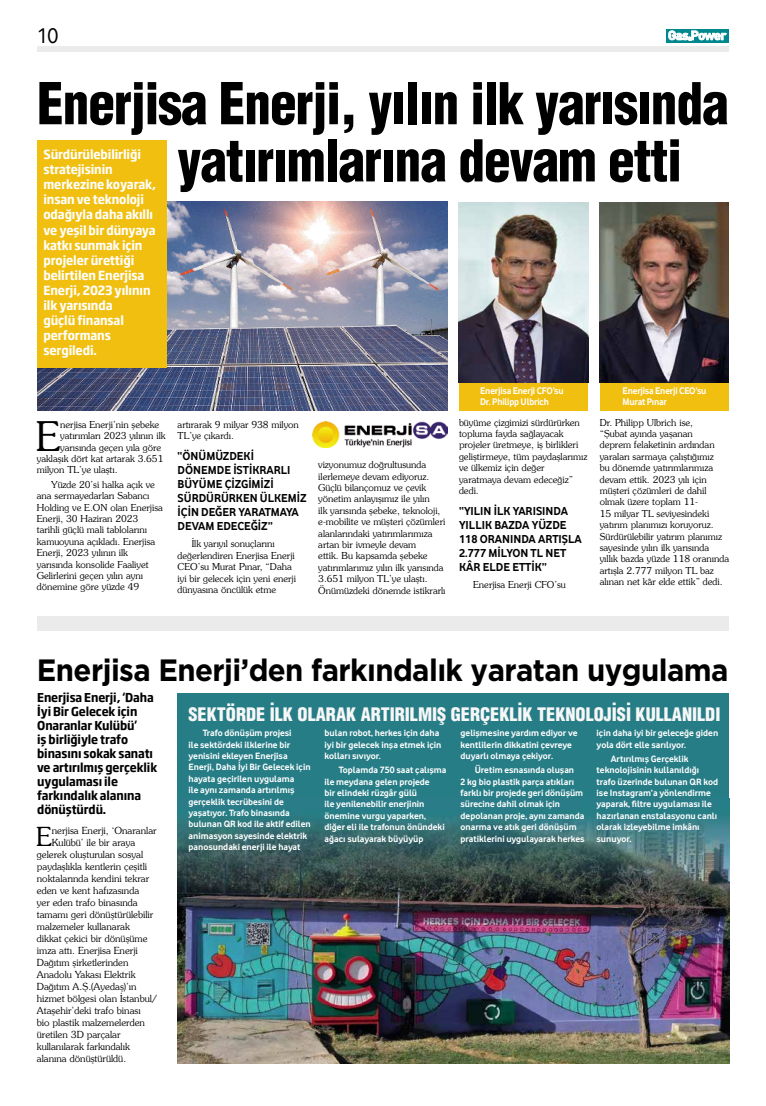
<style>
.page{position:relative;width:766px;height:1106px;background:#fff}
.page>*{position:absolute;margin:0;border:0;box-sizing:border-box;transform-origin:0 0}
.t1{font:56.2px "Switzerland Cond Black Plain";letter-spacing:-.02em;color:#000;scale:.95 1}
.t2{font:40.7px "Southern Plain";color:#000}
.t3{font:30.8px "Gotham TR Bold";letter-spacing:-.02em;color:#000;scale:.95 1}
.t4{font:26.1px "Southern Plain";color:#000}
.t5{font:22.3px "Vodafone Rg";color:#000;scale:.95 1}
.t6{font:18.2px "Switzerland Cond Black Plain";color:#f7f7f7}
.t7{font:700 12.4px/15.1px "Soho Gothic Pro";letter-spacing:-.01em;color:#fff;scale:.91 1}
.t8{font:700 12.1px/14px "Soho Gothic Pro";letter-spacing:-.01em;color:#000;scale:.91 1}
.t9{font:700 12px/14px "Vodafone Rg";color:#000}
.t10{font:700 10px/11.4px "Vodafone Rg";letter-spacing:-.02em;color:#fff;scale:.95 1}
.t11{font:9.7px "Southern Plain";color:#000}
.t12{font:9.5px/11.4px "Southern Plain";color:#000}
.t13{font:700 9.5px/11.4px "Vodafone Rg";color:#fff}
</style>
<div class="page">
<div style="left:177px;top:693px;width:552px;height:241px;background:#277d86"></div>
<div style="left:459px;top:383px;width:129px;height:27px;background:#f1bf10"></div>
<div style="left:600px;top:383px;width:129px;height:27px;background:#f1bf10"></div>
<div style="left:37px;top:46px;width:691px;height:6px;background:#ebebeb"></div>
<svg style="left:666px;top:29px;width:62px;height:14px"></svg>
<svg style="left:668px;top:31px;width:58px;height:9px"></svg>
<div style="left:37px;top:616px;width:692px;height:14px;background:#ebebeb"></div>
<img style="left:458px;top:203px;width:130px;height:180px">
<img style="left:599px;top:203px;width:129px;height:180px">
<img style="left:312px;top:421px;width:135px;height:27px">
<img style="left:37px;top:202px;width:410px;height:208px">
<div style="left:37px;top:140px;width:129px;height:228px;background:#f1bf10"></div>
<img style="left:177px;top:816px;width:552px;height:247px">
<h3 class="t5" style="left:37px;top:22px;width:24px">10</h3>
<h1 class="t1" style="left:37px;top:67px;width:729px">Enerjisa Enerji, yılın ilk yarısında</h1>
<p class="t7" style="left:43px;top:147px;width:125px">Sürdürülebilirliği stratejisinin merkezine koyarak, insan ve teknoloji odağıyla daha akıllı ve yeşil bir dünyaya katkı sunmak için projeler ürettiği belirtilen Enerjisa<br>Enerji, 2023 yılının ilk yarısında<br>güçlü finansal performans sergiledi.</p>
<h2 class="t2" style="left:36px;top:411px;width:26px">E</h2>
<p class="t12" style="left:60px;top:418px;width:101px">nerjisa Enerji’nin şebeke</p>
<p class="t12" style="left:60px;top:430px;width:107px">yatırımları 2023 yılının ilk</p>
<p class="t12" style="left:60px;top:441px;width:102px">yarısında geçen yıla göre</p>
<p class="t12" style="left:37px;top:452px;width:128px">yaklaşık dört kat artarak 3.651</p>
<p class="t12" style="left:37px;top:464px;width:82px">milyon TL’ye ulaştı.</p>
<p class="t12" style="left:37px;top:478px;width:127px;text-indent:14px">Yüzde 20’si halka açık ve ana sermayedarları Sabancı<br>Holding ve E.ON olan Enerjisa<br>Enerji, 30 Haziran 2023 tarihli güçlü mali tablolarını kamuoyuna açıkladı. Enerjisa<br>Enerji, 2023 yılının ilk yarısında konsolide Faaliyet<br>Gelirlerini geçen yılın aynı dönemine göre yüzde 49</p>
<h1 class="t1" style="left:177px;top:124px;width:532px">yatırımlarına devam etti</h1>
<p class="t12" style="left:177px;top:418px;width:123px">artırarak 9 milyar 938 milyon<br>TL’ye çıkardı.</p>
<p class="t9" style="left:177px;top:449px;width:131px">“ÖNÜMÜZDEKİ<br>DÖNEMDE İSTİKRARLI<br>BÜYÜME ÇİZGİMİZİ<br>SÜRDÜRÜRKEN ÜLKEMİZ<br>İÇİN DEĞER YARATMAYA<br>DEVAM EDECEĞİZ”</p>
<p class="t12" style="left:177px;top:538px;width:120px;text-indent:14px">İlk yarıyıl sonuçlarını değerlendiren Enerjisa Enerji<br>CEO’su Murat Pınar, “Daha iyi bir gelecek için yeni enerji dünyasına öncülük etme</p>
<p class="t12" style="left:318px;top:459px;width:129px">vizyonumuz doğrultusunda ilerlemeye devam ediyoruz.<br>Güçlü bilançomuz ve çevik yönetim anlayışımız ile yılın<br>ilk yarısında şebeke, teknoloji, e-mobilite ve müşteri çözümleri alanlarındaki yatırımlarımıza artan bir ivmeyle devam<br>ettik. Bu kapsamda şebeke yatırımlarımız yılın ilk yarısında<br>3.651 milyon TL’ye ulaştı.<br>Önümüzdeki dönemde istikrarlı</p>
<p class="t10" style="left:480px;top:385px;width:89px">Enerjisa Enerji CFO’su<br>Dr. Philipp Ulbrich</p>
<p class="t10" style="left:622px;top:385px;width:90px">Enerjisa Enerji CEO’su<br>Murat Pınar</p>
<p class="t12" style="left:459px;top:416px;width:130px">büyüme çizgimizi sürdürürken topluma fayda sağlayacak projeler üretmeye, iş birlikleri geliştirmeye, tüm paydaşlarımız ve ülkemiz için değer yaratmaya devam edeceğiz” dedi.</p>
<p class="t9" style="left:459px;top:504px;width:124px">“YILIN İLK YARISINDA<br>YILLIK BAZDA YÜZDE<br>118 ORANINDA ARTIŞLA<br>2.777 MİLYON TL NET<br>KÂR ELDE ETTİK”</p>
<p class="t12" style="left:473px;top:579px;width:94px">Enerjisa Enerji CFO’su</p>
<p class="t12" style="left:599px;top:416px;width:131px">Dr. Philipp Ulbrich ise,<br>“Şubat ayında yaşanan<br>deprem felaketinin ardından yaraları sarmaya çalıştığımız<br>bu dönemde yatırımlarımıza devam ettik. 2023 yılı için müşteri çözümleri de dahil olmak üzere toplam 11-<br>15 milyar TL seviyesindeki yatırım planımızı koruyoruz.<br>Sürdürülebilir yatırım planımız sayesinde yılın ilk yarısında yıllık bazda yüzde 118 oranında artışla 2.777 milyon TL baz alınan net kâr elde ettik” dedi.</p>
<h3 class="t3" style="left:37px;top:652px;width:729px">Enerjisa Enerji’den farkındalık yaratan uygulama</h3>
<p class="t8" style="left:37px;top:689px;width:133px">Enerjisa Enerji, ‘Daha<br>İyi Bir Gelecek için<br>Onaranlar Kulübü’<br>iş birliğiyle trafo binasını sokak sanatı ve artırılmış gerçeklik uygulaması ile farkındalık alanına dönüştürdü.</p>
<h3 class="t6" style="left:188px;top:702px;width:533px">SEKTÖRDE İLK OLARAK ARTIRILMIŞ GERÇEKLİK TEKNOLOJİSİ KULLANILDI</h3>
<p class="t13" style="left:188px;top:727px;width:124px;text-indent:14px">Trafo dönüşüm projesi<br>ile sektördeki ilklerine bir yenisini ekleyen Enerjisa<br>Enerji, Daha İyi Bir Gelecek için hayata geçirilen uygulama<br>ile aynı zamanda artırılmış gerçeklik tecrübesini de yaşatıyor. Trafo binasında bulunan QR kod ile aktif edilen animasyon sayesinde elektrik panosundaki enerji ile hayat</p>
<p class="t13" style="left:324px;top:727px;width:118px">bulan robot, herkes için daha iyi bir gelecek inşa etmek için kolları sıvıyor.</p>
<p class="t13" style="left:596px;top:727px;width:123px">için daha iyi bir geleceğe giden yola dört elle sarılıyor.</p>
<p class="t13" style="left:596px;top:752px;width:123px;text-indent:14px">Artırılmış Gerçeklik teknolojisinin kullanıldığı trafo üzerinde bulunan QR kod ise Instagram’a yönlendirme yaparak, filtre uygulaması ile hazırlanan enstalasyonu canlı olarak izleyebilme imkânı sunuyor.</p>
<p class="t13" style="left:460px;top:727px;width:118px">gelişmesine yardım ediyor ve kentlilerin dikkatini çevreye duyarlı olmaya çekiyor.</p>
<p class="t13" style="left:460px;top:764px;width:125px;text-indent:14px">Üretim esnasında oluşan<br>2 kg bio plastik parça atıkları farklı bir projede geri dönüşüm sürecine dahil olmak için depolanan proje, aynı zamanda onarma ve atık geri dönüşüm pratiklerini uygulayarak herkes</p>
<p class="t13" style="left:324px;top:764px;width:123px;text-indent:14px">Toplamda 750 saat çalışma ile meydana gelen projede<br>bir elindeki rüzgâr gülü<br>ile yenilenebilir enerjinin önemine vurgu yaparken, diğer eli ile trafonun önündeki ağacı sulayarak büyüyüp</p>
<h3 class="t4" style="left:36px;top:820px;width:17px">E</h3>
<p class="t11" style="left:52px;top:824px;width:106px">nerjisa Enerji, ‘Onaranlar</p>
<p class="t11" style="left:52px;top:836px;width:85px">Kulübü’ ile bir araya</p>
<p class="t11" style="left:37px;top:848px;width:108px">gelerek oluşturulan sosyal</p>
<p class="t11" style="left:37px;top:860px;width:112px">paydaşlıkla kentlerin çeşitli</p>
<p class="t11" style="left:37px;top:872px;width:114px">noktalarında kendini tekrar</p>
<p class="t11" style="left:37px;top:884px;width:104px">eden ve kent hafızasında</p>
<p class="t11" style="left:37px;top:896px;width:102px">yer eden trafo binasında</p>
<p class="t11" style="left:37px;top:908px;width:118px">tamamı geri dönüştürülebilir</p>
<p class="t11" style="left:37px;top:920px;width:94px">malzemeler kullanarak</p>
<p class="t11" style="left:37px;top:932px;width:112px">dikkat çekici bir dönüşüme</p>
<p class="t11" style="left:37px;top:944px;width:102px">imza attı. Enerjisa Enerji</p>
<p class="t11" style="left:37px;top:956px;width:93px">Dağıtım şirketlerinden</p>
<p class="t11" style="left:37px;top:968px;width:100px">Anadolu Yakası Elektrik</p>
<p class="t11" style="left:37px;top:980px;width:101px">Dağıtım A.Ş.(Ayedaş)’ın</p>
<p class="t11" style="left:37px;top:992px;width:122px">hizmet bölgesi olan İstanbul/</p>
<p class="t11" style="left:37px;top:1004px;width:105px">Ataşehir’deki trafo binası</p>
<p class="t11" style="left:37px;top:1016px;width:110px">bio plastik malzemelerden</p>
<p class="t11" style="left:37px;top:1028px;width:85px">üretilen 3D parçalar</p>
<p class="t11" style="left:37px;top:1040px;width:94px">kullanılarak farkındalık</p>
<p class="t11" style="left:37px;top:1052px;width:91px">alanına dönüştürüldü.</p>
</div>
